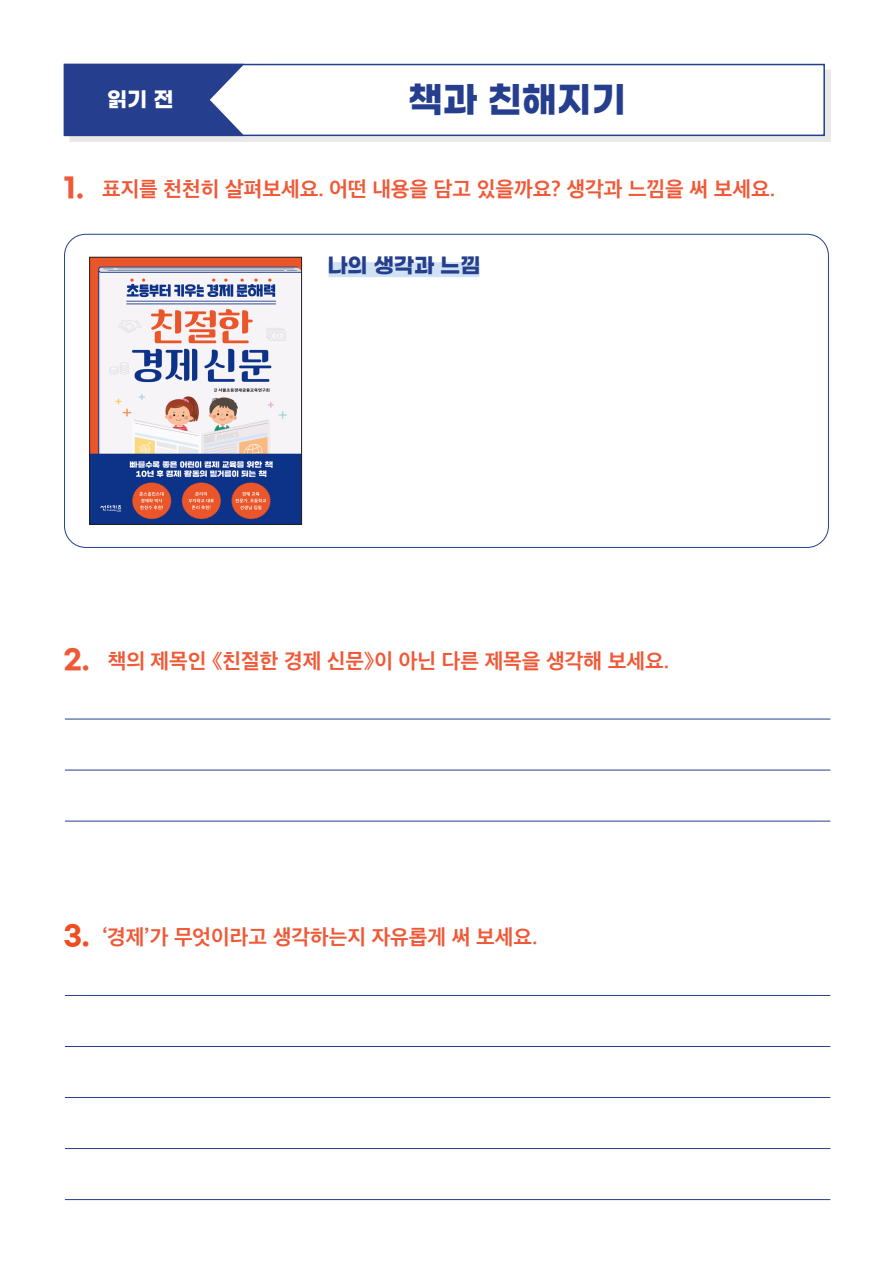
<style>
.page{position:relative;width:893px;height:1263px;background:#fff}
.page>*{position:absolute;margin:0;border:0;box-sizing:border-box;transform-origin:0 0}
.t1{font:700 36px "Gmarket Sans";color:#253f8e}
.t2{font:700 27px "Gmarket Sans";color:#f05937}
.t3{font:700 27px "Gmarket Sans";color:#f04d22}
.t4{font:700 21px "Gmarket Sans";color:#253f8e}
.t5{font:700 21px "Gmarket Sans";color:#fff}
.t6{font:20.25px "SD Gothic Neoa g Bd";color:#f05937}
</style>
<div class="page">
<div style="left:70px;top:70px;width:761px;height:72px;background:#231f20;opacity:.1"></div>
<div style="left:64px;top:64px;width:761px;height:72px;background:#fff;border:2px solid #253f8e"></div>
<img style="left:91px;top:259px;width:209px;height:264px">
<div style="left:89px;top:257px;width:213px;height:268px;border:1px solid #231f20"></div>
<svg style="left:64px;top:64px;width:181px;height:72px;background:#3a5199"></svg>
<div style="left:328px;top:262px;width:152px;height:15px;background:#d1e2f4"></div>
<hr style="left:65px;top:719px;width:765px;height:1px;background:#253f8e">
<hr style="left:65px;top:995px;width:765px;height:1px;background:#253f8e">
<hr style="left:65px;top:821px;width:765px;height:1px;background:#253f8e">
<hr style="left:65px;top:1097px;width:765px;height:1px;background:#253f8e">
<hr style="left:65px;top:1148px;width:765px;height:1px;background:#253f8e">
<hr style="left:65px;top:1199px;width:765px;height:1px;background:#253f8e">
<hr style="left:65px;top:770px;width:765px;height:1px;background:#253f8e">
<hr style="left:65px;top:1046px;width:765px;height:1px;background:#253f8e">
<p class="t5" style="left:107px;top:88px;width:68px">읽기 전</p>
<p class="t1" style="left:408px;top:80px;width:219px">책과 친해지기</p>
<p class="t2" style="left:64px;top:173px;width:22px">1.</p>
<p class="t6" style="left:102px;top:179px;width:675px">표지를 천천히 살펴보세요. 어떤 내용을 담고 있을까요? 생각과 느낌을 써 보세요.</p>
<p class="t4" style="left:327px;top:254px;width:155px">나의 생각과 느낌</p>
<p class="t2" style="left:64px;top:644px;width:27px">2.</p>
<p class="t6" style="left:108px;top:651px;width:563px">책의 제목인 《친절한 경제 신문》이 아닌 다른 제목을 생각해 보세요.</p>
<p class="t3" style="left:64px;top:921px;width:28px">3.</p>
<p class="t6" style="left:102px;top:927px;width:437px">‘경제’가 무엇이라고 생각하는지 자유롭게 써 보세요.</p>
</div>
